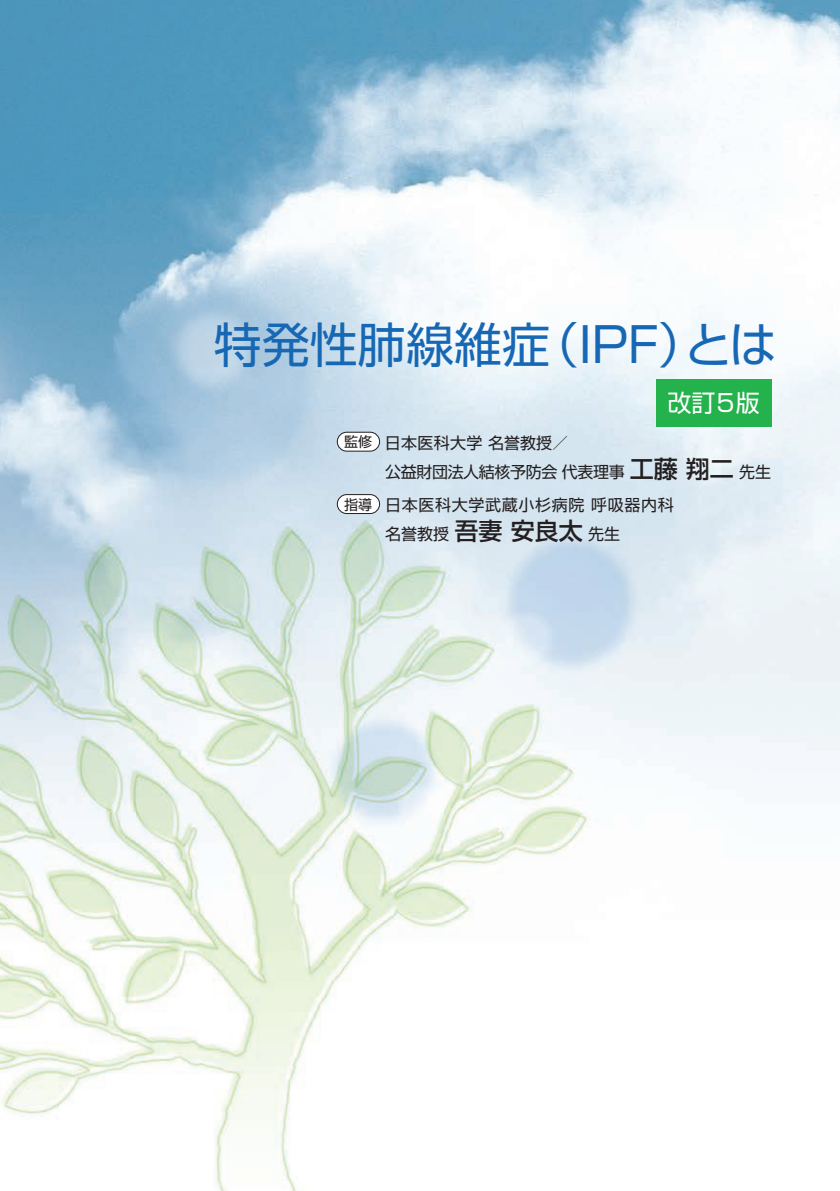
<style>
.page{position:relative;width:840px;height:1191px;background:#fff}
.page>*{position:absolute;margin:0;border:0;box-sizing:border-box;transform-origin:0 0}
.t1{font:48px "Shin Go Pr 6 N";color:#1768b4}
.t2{font:24px "Shin Go Pr 6 N";color:#fff}
.t3{font:16px/29.4px "Shin Go Pr 6 N";letter-spacing:-.025em;color:#231f20}
.t4{font:16px/29.4px "Shin Go Pr 6 N";letter-spacing:.04em;color:#231f20}
.t5{font:14px "Shin Go Pr 6 N";color:#231f20}
.s1{font-weight:500;font-size:24px}
</style>
<div class="page">
<img style="left:0;top:0;width:839px;height:1191px">
<svg style="left:336px;top:431px;width:44px;height:21px"></svg>
<svg style="left:336px;top:493px;width:44px;height:21px"></svg>
<div style="left:655px;top:379px;width:116px;height:47px;background:#23b24b"></div>
<h1 class="t1" style="left:214px;top:306px;width:564px">特発性肺線維症（IPF）とは</h1>
<p class="t5" style="left:344px;top:430px;width:29px">監修</p>
<p class="t5" style="left:344px;top:493px;width:29px">指導</p>
<h2 class="t2" style="left:667px;top:383px;width:94px">改訂5版</h2>
<p class="t3" style="left:385px;top:426px;width:387px">日本医科大学 名誉教授／<br>公益財団法人結核予防会 代表理事<span class="s1">工藤 翔二</span> 先生</p>
<p class="t4" style="left:385px;top:489px;width:290px">日本医科大学武蔵小杉病院 呼吸器内科名誉教授 <span class="s1">吾妻 安良太</span> 先生</p>
</div>
